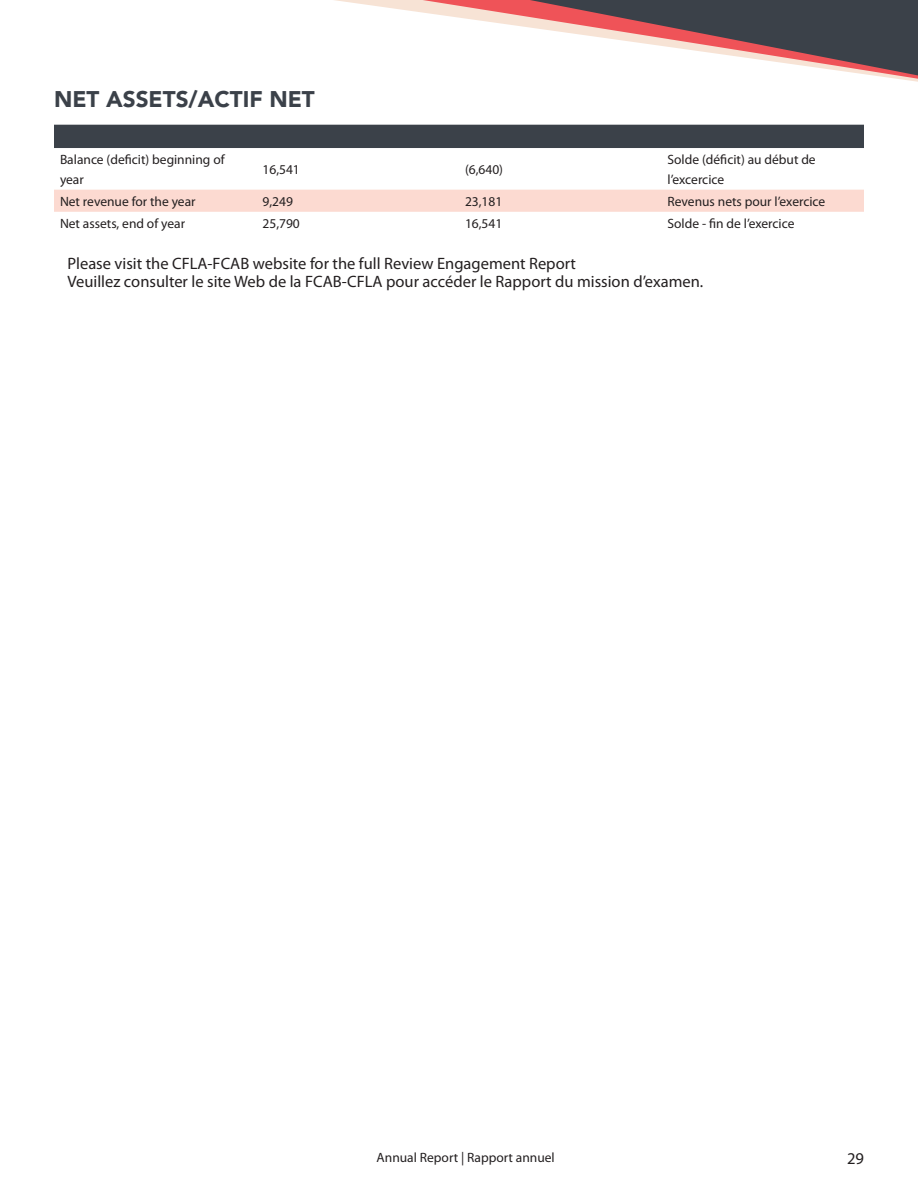
<style>
.page{position:relative;width:918px;height:1188px;background:#fff}
.page>*{position:absolute;margin:0;border:0;box-sizing:border-box;transform-origin:0 0}
.Report_Subheading{font:900 22.5px "Avenir LT Std";color:#3b4149}
.Report_Body_Text{font:16.5px "Myriad Pro";color:#231f20}
.Table_Body_Text{font:13.5px/19.5px "Myriad Pro";color:#231f20}
</style>
<div class="page">
<svg style="left:334px;top:0;width:584px;height:82px"></svg>
<svg style="left:437px;top:0;width:481px;height:79px"></svg>
<div style="left:54px;top:125px;width:810px;height:23px;background:#3b4149"></div>
<div style="left:54px;top:190px;width:810px;height:22px;background:#fcdad1"></div>
<p class="Report_Subheading" style="left:54px;top:85px;width:262px">NET ASSETS/ACTIF NET</p>
<p class="Table_Body_Text" style="left:60px;top:150px;width:166px">Balance (deficit) beginning of year</p>
<p class="Table_Body_Text" style="left:262px;top:159px;width:39px">16,541</p>
<p class="Table_Body_Text" style="left:465px;top:159px;width:40px">(6,640)</p>
<p class="Table_Body_Text" style="left:668px;top:150px;width:150px">Solde (déficit) au début de l’excercice</p>
<p class="Table_Body_Text" style="left:60px;top:191px;width:137px">Net revenue for the year</p>
<p class="Table_Body_Text" style="left:262px;top:191px;width:32px">9,249</p>
<p class="Table_Body_Text" style="left:465px;top:191px;width:39px">23,181</p>
<p class="Table_Body_Text" style="left:668px;top:191px;width:159px">Revenus nets pour l’exercice</p>
<p class="Table_Body_Text" style="left:60px;top:213px;width:127px">Net assets, end of year</p>
<p class="Table_Body_Text" style="left:262px;top:213px;width:39px">25,790</p>
<p class="Table_Body_Text" style="left:465px;top:213px;width:39px">16,541</p>
<p class="Table_Body_Text" style="left:668px;top:213px;width:129px">Solde - fin de l’exercice</p>
<p class="Report_Body_Text" style="left:68px;top:253px;width:510px">Please visit the CFLA-FCAB website for the full Review Engagement Report</p>
<p class="Report_Body_Text" style="left:68px;top:271px;width:637px">Veuillez consulter le site Web de la FCAB-CFLA pour accéder le Rapport du mission d’examen.</p>
<p class="Table_Body_Text" style="left:377px;top:1148px;width:180px">Annual Report | Rapport annuel</p>
<p class="Report_Body_Text" style="left:847px;top:1148px;width:18px">29</p>
</div>
